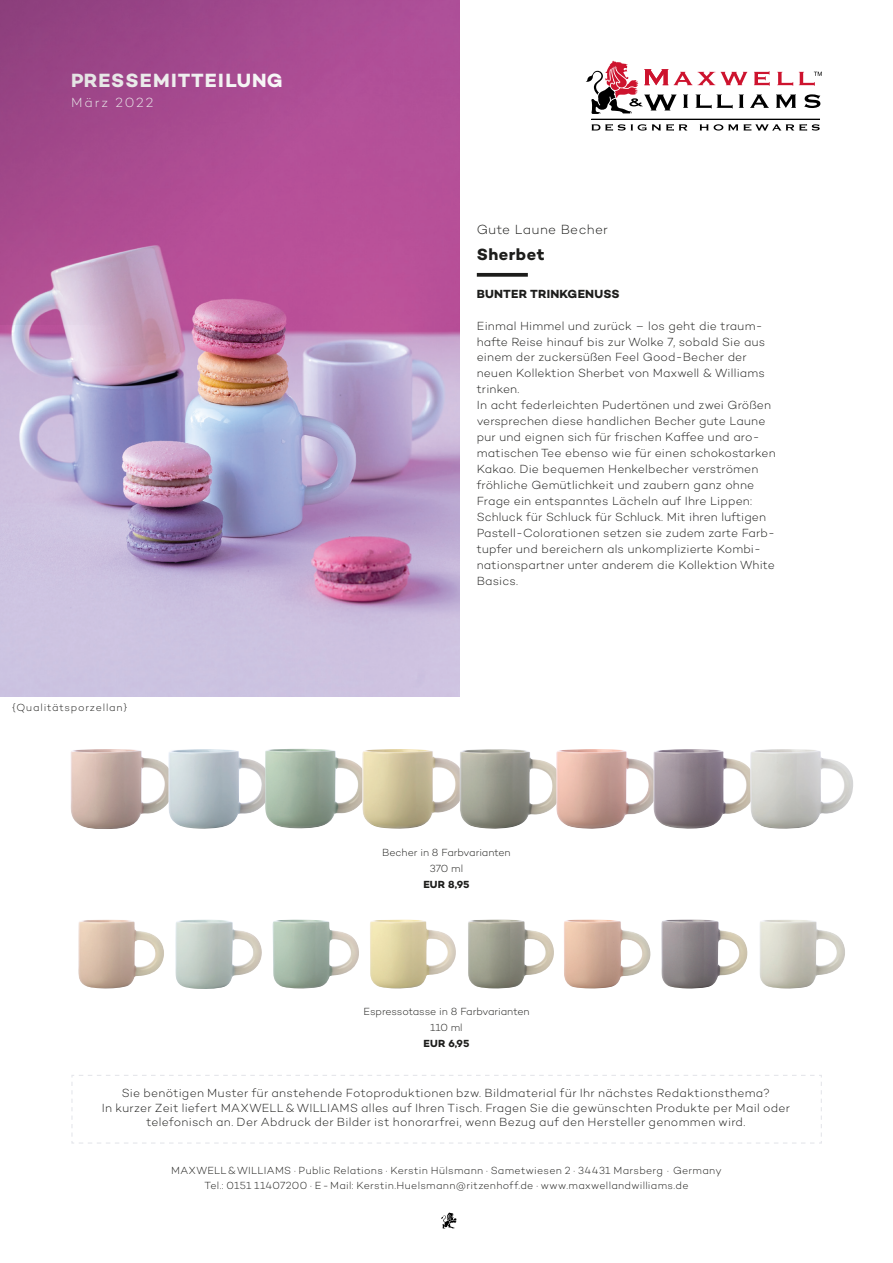
<style>
.page{position:relative;width:893px;height:1263px;background:#fff}
.page>*{position:absolute;margin:0;border:0;box-sizing:border-box;transform-origin:0 0}
.t1{font:700 19.5px "Campton";letter-spacing:.05em;color:#fff}
.t2{font:700 16.5px "Campton";letter-spacing:.03em;color:#1d1d1b}
.t3{font:300 13.5px "Campton";letter-spacing:.03em;color:#1d1d1b}
.t4{font:300 13.5px "Campton";letter-spacing:.14em;color:#fff}
.t5{font:300 12px/15.9px "Campton";letter-spacing:.015em;color:#1d1d1b}
.t6{font:700 12px "Campton";letter-spacing:.015em;color:#1d1d1b}
.t7{font:300 10.5px/15px "Campton";letter-spacing:.025em;color:#1d1d1b;text-align:center}
.t8{font:300 10.5px/15.9px "Campton";letter-spacing:-.01em;color:#1d1d1b;text-align:center}
.t9{font:300 10.5px/15.9px "Campton";color:#1d1d1b;text-align:center}
.t10{font:300 10.5px "Campton";letter-spacing:.08em;color:#1d1d1b}
.t11{font:700 10.5px "Campton";letter-spacing:.01em;color:#1d1d1b}
</style>
<div class="page">
<img style="left:0;top:0;width:459px;height:697px">
<svg style="left:477px;top:273px;width:51px;height:4px"></svg>
<img style="left:71px;top:749px;width:97px;height:80px">
<img style="left:78px;top:919px;width:86px;height:70px">
<img style="left:168px;top:749px;width:96px;height:80px">
<img style="left:175px;top:919px;width:87px;height:70px">
<img style="left:264px;top:749px;width:97px;height:80px">
<img style="left:272px;top:919px;width:87px;height:69px">
<img style="left:361px;top:749px;width:97px;height:80px">
<img style="left:370px;top:919px;width:86px;height:69px">
<img style="left:458px;top:749px;width:97px;height:80px">
<img style="left:468px;top:919px;width:86px;height:69px">
<img style="left:555px;top:749px;width:98px;height:80px">
<img style="left:564px;top:919px;width:87px;height:69px">
<img style="left:653px;top:749px;width:97px;height:80px">
<img style="left:661px;top:919px;width:87px;height:69px">
<img style="left:750px;top:749px;width:103px;height:80px">
<img style="left:760px;top:920px;width:85px;height:68px">
<svg style="left:0;top:0;width:455px;height:324px;background:#ae5295"></svg>
<svg style="left:71px;top:1075px;width:751px;height:69px"></svg>
<svg style="left:441px;top:1212px;width:16px;height:16px"></svg>
<svg style="left:777px;top:72px;width:16px;height:14px"></svg>
<svg style="left:776px;top:95px;width:20px;height:13px"></svg>
<svg style="left:804px;top:94px;width:16px;height:14px"></svg>
<svg style="left:586px;top:61px;width:184px;height:53px"></svg>
<hr style="left:591px;top:119px;width:229px;height:1px;background:#000">
<svg style="left:591px;top:124px;width:96px;height:7px"></svg>
<svg style="left:700px;top:124px;width:120px;height:7px"></svg>
<svg style="left:799px;top:72px;width:23px;height:14px"></svg>
<h1 class="t1" style="left:71px;top:68px;width:213px">PRESSEMITTEILUNG</h1>
<p class="t4" style="left:71px;top:94px;width:83px">März 2022</p>
<p class="t10" style="left:12px;top:701px;width:117px">{Qualitätsporzellan}</p>
<p class="t3" style="left:477px;top:221px;width:133px">Gute Laune Becher</p>
<h2 class="t2" style="left:477px;top:244px;width:69px">Sherbet</h2>
<p class="t6" style="left:477px;top:286px;width:144px">BUNTER TRINKGENUSS</p>
<p class="t5" style="left:477px;top:317px;width:300px">Einmal Himmel und zurück – los geht die traum&shy;hafte Reise hinauf bis zur Wolke 7, sobald Sie aus einem der zuckersüßen Feel Good-Becher der neuen Kollektion Sherbet von Maxwell &amp; Williams trinken.<br>In acht federleichten Pudertönen und zwei Größen versprechen diese handlichen Becher gute Laune pur und eignen sich für frischen Kaffee und aro&shy;matischen Tee ebenso wie für einen schokostarken Kakao. Die bequemen Henkelbecher verströmen fröhliche Gemütlichkeit und zaubern ganz ohne Frage ein entspanntes Lächeln auf Ihre Lippen:<br>Schluck für Schluck für Schluck. Mit ihren luftigen Pastell-Colorationen setzen sie zudem zarte Farb&shy;tupfer und bereichern als unkomplizierte Kombi&shy;nationspartner unter anderem die Kollektion White Basics.</p>
<p class="t9" style="left:382px;top:844px;width:130px">Becher in 8 Farbvarianten<br>370 ml</p>
<p class="t11" style="left:423px;top:877px;width:48px">EUR 8,95</p>
<p class="t8" style="left:363px;top:1003px;width:168px">Espressotasse in 8 Farbvarianten<br>110 ml</p>
<p class="t11" style="left:424px;top:1037px;width:47px">EUR 6,95</p>
<p class="t5" style="left:102px;top:1086px;width:689px;line-height:14.4px;text-align:center">Sie benötigen Muster für anstehende Fotoproduktionen bzw. Bildmaterial für Ihr nächstes Redaktionsthema?<br>In kurzer Zeit liefert MAXWELL &amp; WILLIAMS alles auf Ihren Tisch. Fragen Sie die gewünschten Produkte per Mail oder telefonisch an. Der Abdruck der Bilder ist honorarfrei, wenn Bezug auf den Hersteller genommen wird.</p>
<p class="t7" style="left:171px;top:1162px;width:552px">MAXWELL &amp; WILLIAMS · Public Relations · Kerstin Hülsmann · Sametwiesen 2 · 34431 Marsberg · Germany<br>Tel.: 0151 11407200 · E-Mail: Kerstin.Huelsmann@ritzenhoff.de · www.maxwellandwilliams.de</p>
</div>
